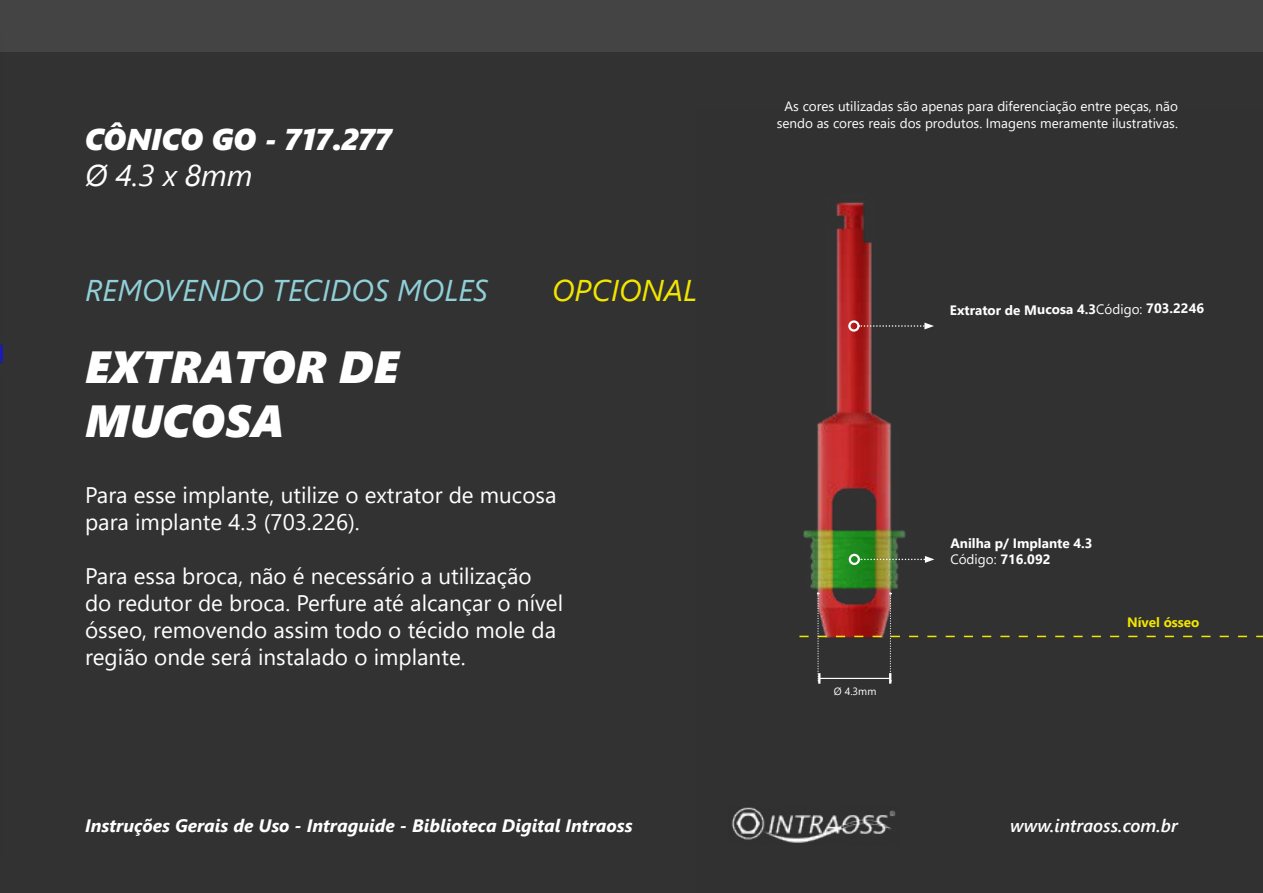
<style>
.page{position:relative;width:1263px;height:893px;background:#333232}
.page>*{position:absolute;margin:0;border:0;box-sizing:border-box;transform-origin:0 0}
.t1{font:italic 45px/54px "Segoe UI Black";color:#fff}
.t2{font:italic 30px "Segoe UI";color:#90d0d9}
.t3{font:italic 30px "Segoe UI Black";color:#fff}
.t4{font:italic 30px "Segoe UI";color:#fff}
.t5{font:italic 30px "Segoe UI";color:#f2e600}
.t6{font:22.5px/27px "Segoe UI";color:#fff}
.t7{font:italic 700 18px "Segoe UI";color:#fff}
.t8{font:italic 600 18px "Segoe UI";color:#fff}
.t9{font:13.5px/16.2px "Segoe UI";color:#fff;text-align:center}
.t10{font:700 13.5px/16.2px "Segoe UI";color:#fff}
.t11{font:700 13.5px "Segoe UI";color:#f2e600}
.t12{font:10.5px "Segoe UI";color:#fff}
.s1{font-weight:400}
</style>
<div class="page">
<div style="left:0;top:0;width:1263px;height:51px;background:#454444"></div>
<img style="left:0;top:51px;width:2px;height:312px">
<img style="left:731px;top:202px;width:204px;height:641px">
<svg style="left:859px;top:556px;width:75px;height:7px"></svg>
<div style="left:849px;top:554px;width:11px;height:11px;border:2px solid #fff;border-radius:50%"></div>
<svg style="left:858px;top:323px;width:76px;height:6px"></svg>
<div style="left:848px;top:320px;width:11px;height:12px;border:2px solid #fff;border-radius:50%"></div>
<svg style="left:799px;top:592px;width:464px;height:92px"></svg>
<h2 class="t3" style="left:85px;top:116px;width:308px">CÔNICO GO - 717.277</h2>
<h2 class="t4" style="left:85px;top:147px;width:169px">Ø 4.3 x 8mm</h2>
<h2 class="t2" style="left:85px;top:262px;width:405px">REMOVENDO TECIDOS MOLES</h2>
<h1 class="t1" style="left:85px;top:338px;width:315px">EXTRATOR DE<br>MUCOSA</h1>
<h2 class="t5" style="left:552px;top:262px;width:147px">OPCIONAL</h2>
<p class="t6" style="left:85px;top:480px;width:473px">Para esse implante, utilize o extrator de mucosa para implante 4.3 (703.226).</p>
<p class="t6" style="left:85px;top:561px;width:480px">Para essa broca, não é necessário a utilização do redutor de broca. Perfure até alcançar o nível ósseo, removendo assim todo o técido mole da região onde será instalado o implante.</p>
<p class="t9" style="left:777px;top:97px;width:403px">As cores utilizadas são apenas para diferenciação entre peças, não sendo as cores reais dos produtos. Imagens meramente ilustrativas.</p>
<p class="t10" style="left:950px;top:300px;width:256px">Extrator de Mucosa 4.3<span class="s1">Código:</span> 703.2246</p>
<p class="t12" style="left:834px;top:681px;width:44px">Ø 4.3mm</p>
<p class="t10" style="left:950px;top:534px;width:144px">Anilha p/ Implante 4.3<br><span class="s1">Código:</span> 716.092</p>
<p class="t11" style="left:1127px;top:610px;width:74px">Nível ósseo</p>
<p class="t7" style="left:85px;top:808px;width:549px">Instruções Gerais de Uso - Intraguide - Biblioteca Digital Intraoss</p>
<p class="t8" style="left:1010px;top:808px;width:169px">www.intraoss.com.br</p>
</div>
